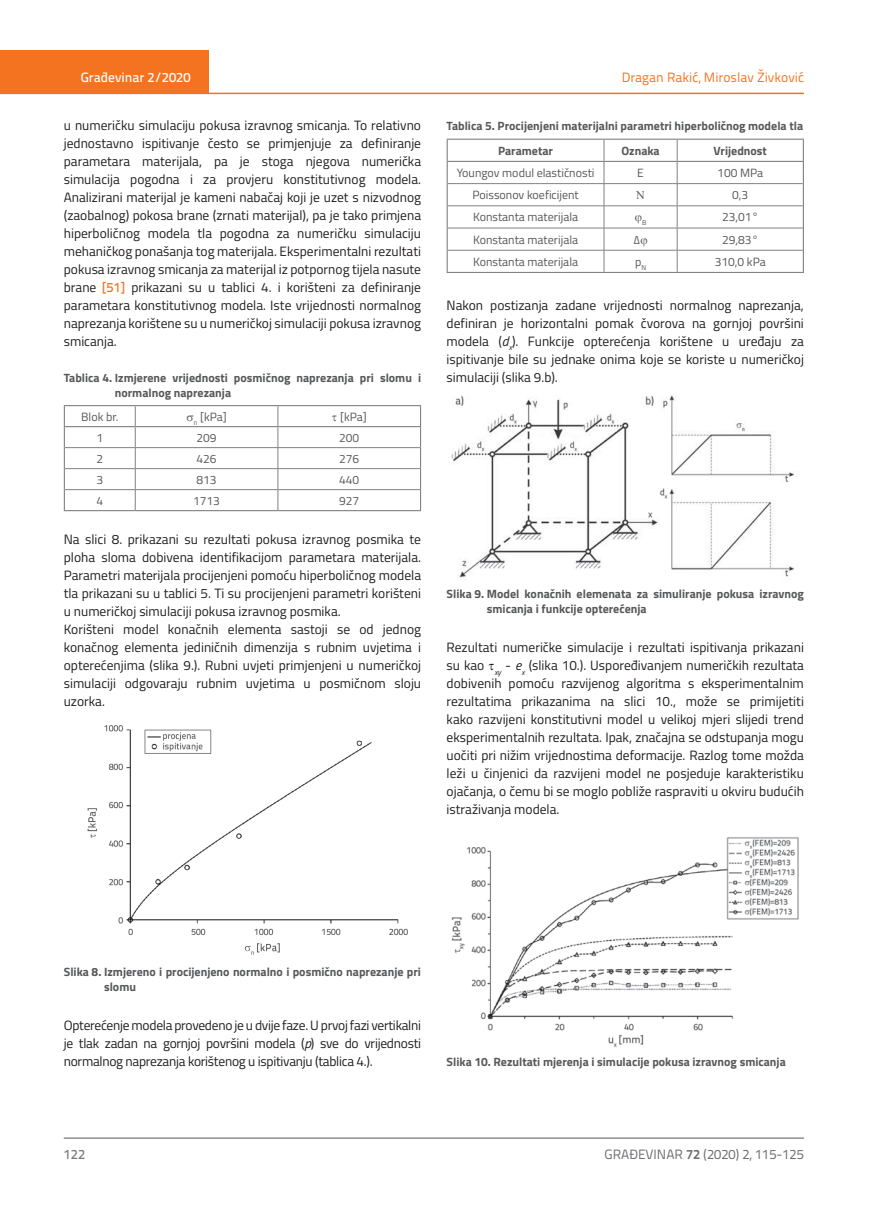
<style>
.page{position:relative;width:872px;height:1212px;background:#fff}
.page>*{position:absolute;margin:0;border:0;box-sizing:border-box;transform-origin:0 0}
.t1{font:13.5px/18px "Titillium";color:#231f20;text-align:justify}
.t2{font:13.5px "Titillium Text 22 L";color:#f47321}
.t3{font:13.5px "Titillium Text 22 L";color:#6c6d70}
.t4{font:500 13.5px "Titillium Text 22 L";color:#fff}
.t5{font:500 13.5px "Titillium Text 22 L";color:#787a7d}
.t6{font:700 12px/15px "Titillium";color:#57585a}
.t7{font:12px "Titillium";color:#57585a}
.t8{font:7.05px "Titillium";color:#57585a}
.s1{font-family:"Titillium Text 22 L";font-weight:500;color:#f47321}
.s2{font-style:italic}
.s3{font-weight:700}
</style>
<div class="page">
<div style="left:0;top:50px;width:208px;height:44px;background:#f47321"></div>
<hr style="left:0;top:93px;width:804px;height:1px;background:#f47321">
<hr style="left:64px;top:1138px;width:740px;height:1px;background:#57585a">
<hr style="left:65px;top:447px;width:70px;height:1px;background:#808285">
<hr style="left:135px;top:447px;width:143px;height:1px;background:#808285">
<hr style="left:278px;top:447px;width:142px;height:1px;background:#808285">
<hr style="left:65px;top:468px;width:70px;height:1px;background:#808285">
<hr style="left:135px;top:468px;width:143px;height:1px;background:#808285">
<hr style="left:278px;top:468px;width:142px;height:1px;background:#808285">
<hr style="left:65px;top:489px;width:70px;height:1px;background:#808285">
<hr style="left:135px;top:489px;width:143px;height:1px;background:#808285">
<svg style="left:135px;top:406px;width:1px;height:104px"></svg>
<hr style="left:278px;top:489px;width:142px;height:1px;background:#808285">
<svg style="left:278px;top:406px;width:1px;height:104px"></svg>
<hr style="left:64px;top:510px;width:71px;height:1px;background:#808285">
<hr style="left:135px;top:510px;width:143px;height:1px;background:#808285">
<hr style="left:278px;top:510px;width:143px;height:1px;background:#808285">
<hr style="left:64px;top:405px;width:71px;height:1px;background:#808285">
<svg style="left:64px;top:406px;width:1px;height:104px"></svg>
<hr style="left:135px;top:405px;width:143px;height:1px;background:#808285">
<hr style="left:278px;top:405px;width:143px;height:1px;background:#808285">
<svg style="left:420px;top:406px;width:1px;height:104px"></svg>
<hr style="left:64px;top:426px;width:71px;height:1px;background:#808285">
<hr style="left:135px;top:426px;width:143px;height:1px;background:#808285">
<hr style="left:278px;top:426px;width:143px;height:1px;background:#808285">
<img style="left:87px;top:725px;width:321px;height:230px">
<hr style="left:448px;top:183px;width:156px;height:1px;background:#808285">
<hr style="left:604px;top:183px;width:73px;height:1px;background:#808285">
<hr style="left:677px;top:183px;width:125px;height:1px;background:#808285">
<hr style="left:448px;top:206px;width:156px;height:1px;background:#808285">
<hr style="left:604px;top:206px;width:73px;height:1px;background:#808285">
<hr style="left:677px;top:206px;width:125px;height:1px;background:#808285">
<hr style="left:448px;top:228px;width:156px;height:1px;background:#808285">
<hr style="left:604px;top:228px;width:73px;height:1px;background:#808285">
<hr style="left:677px;top:228px;width:125px;height:1px;background:#808285">
<hr style="left:448px;top:250px;width:156px;height:1px;background:#808285">
<hr style="left:604px;top:250px;width:73px;height:1px;background:#808285">
<svg style="left:604px;top:140px;width:1px;height:132px"></svg>
<hr style="left:677px;top:250px;width:125px;height:1px;background:#808285">
<svg style="left:677px;top:140px;width:1px;height:132px"></svg>
<hr style="left:446px;top:162px;width:2px;height:22px;background:#808285">
<hr style="left:802px;top:162px;width:2px;height:22px;background:#808285">
<hr style="left:446px;top:184px;width:2px;height:22px;background:#808285">
<hr style="left:802px;top:184px;width:2px;height:22px;background:#808285">
<hr style="left:446px;top:206px;width:2px;height:22px;background:#808285">
<hr style="left:802px;top:206px;width:2px;height:22px;background:#808285">
<hr style="left:446px;top:228px;width:2px;height:22px;background:#808285">
<hr style="left:802px;top:228px;width:2px;height:22px;background:#808285">
<hr style="left:446px;top:250px;width:2px;height:22px;background:#808285">
<hr style="left:802px;top:250px;width:2px;height:22px;background:#808285">
<hr style="left:446px;top:272px;width:158px;height:1px;background:#808285">
<hr style="left:604px;top:272px;width:73px;height:1px;background:#808285">
<hr style="left:677px;top:272px;width:127px;height:1px;background:#808285">
<hr style="left:446px;top:139px;width:158px;height:1px;background:#808285">
<hr style="left:446px;top:140px;width:2px;height:21px;background:#808285">
<hr style="left:604px;top:139px;width:73px;height:1px;background:#808285">
<hr style="left:677px;top:139px;width:127px;height:1px;background:#808285">
<hr style="left:802px;top:140px;width:2px;height:21px;background:#808285">
<hr style="left:446px;top:161px;width:158px;height:1px;background:#808285">
<hr style="left:604px;top:161px;width:73px;height:1px;background:#808285">
<hr style="left:677px;top:161px;width:127px;height:1px;background:#808285">
<img style="left:451px;top:395px;width:343px;height:183px">
<img style="left:451px;top:837px;width:348px;height:210px">
<p class="t4" style="left:81px;top:67px;width:111px">Građevinar 2/2020</p>
<p class="t1" style="left:64px;top:115px;width:359px">u numeričku simulaciju pokusa izravnog smicanja. To relativno jednostavno ispitivanje često se primjenjuje za definiranje parametara materijala, pa je stoga njegova numerička simulacija pogodna i za provjeru konstitutivnog modela.<br>Analizirani materijal je kameni nabačaj koji je uzet s nizvodnog (zaobalnog) pokosa brane (zrnati materijal), pa je tako primjena hiperboličnog modela tla pogodna za numeričku simulaciju mehaničkog ponašanja tog materijala. Eksperimentalni rezultati pokusa izravnog smicanja za materijal iz potpornog tijela nasute brane <span class="s1">[51]</span> prikazani su u tablici 4. i korišteni za definiranje parametara konstitutivnog modela. Iste vrijednosti normalnog naprezanja korištene su u numeričkoj simulaciji pokusa izravnog smicanja.</p>
<p class="t6" style="left:115px;top:369px;width:308px;text-indent:-51px">Tablica 4. Izmjerene vrijednosti posmičnog naprezanja pri slomu i normalnog naprezanja</p>
<p class="t7" style="left:81px;top:408px;width:39px">Blok br.</p>
<p class="t7" style="left:194px;top:408px;width:34px"><sub>n</sub> [kPa]</p>
<p class="t7" style="left:340px;top:408px;width:28px">[kPa]</p>
<p class="t7" style="left:96px;top:429px;width:8px">1</p>
<p class="t7" style="left:196px;top:429px;width:22px">209</p>
<p class="t7" style="left:339px;top:429px;width:22px">200</p>
<p class="t7" style="left:96px;top:450px;width:8px">2</p>
<p class="t7" style="left:196px;top:450px;width:22px">426</p>
<p class="t7" style="left:339px;top:450px;width:22px">276</p>
<p class="t7" style="left:96px;top:471px;width:8px">3</p>
<p class="t7" style="left:196px;top:471px;width:22px">813</p>
<p class="t7" style="left:339px;top:471px;width:22px">440</p>
<p class="t7" style="left:96px;top:492px;width:8px">4</p>
<p class="t7" style="left:193px;top:492px;width:28px">1713</p>
<p class="t7" style="left:339px;top:492px;width:22px">927</p>
<p class="t1" style="left:64px;top:529px;width:359px;text-align:left">Na slici 8. prikazani su rezultati pokusa izravnog posmika te ploha sloma dobivena identifikacijom parametara materijala.<br>Parametri materijala procijenjeni pomoću hiperboličnog modela tla prikazani su u tablici 5. Ti su procijenjeni parametri korišteni u numeričkoj simulaciji pokusa izravnog posmika.<br>Korišteni model konačnih elementa sastoji se od jednog konačnog elementa jediničnih dimenzija s rubnim uvjetima i opterećenjima (slika 9.). Rubni uvjeti primjenjeni u numeričkoj simulaciji odgovaraju rubnim uvjetima u posmičnom sloju uzorka.</p>
<p class="t2" style="left:621px;top:68px;width:184px">Dragan Rakić, Miroslav Živković</p>
<p class="t6" style="left:446px;top:117px;width:358px">Tablica 5. Procijenjeni materijalni parametri hiperboličnog modela tla</p>
<p class="t6" style="left:498px;top:142px;width:56px">Parametar</p>
<p class="t6" style="left:621px;top:142px;width:40px">Oznaka</p>
<p class="t6" style="left:713px;top:142px;width:55px">Vrijednost</p>
<p class="t7" style="left:457px;top:164px;width:139px">Youngov modul elastičnosti</p>
<p class="t7" style="left:637px;top:164px;width:8px">E</p>
<p class="t7" style="left:717px;top:164px;width:47px">100 MPa</p>
<p class="t7" style="left:472px;top:186px;width:108px">Poissonov koeficijent</p>
<p class="t7" style="left:732px;top:186px;width:18px">0,3</p>
<p class="t7" style="left:473px;top:208px;width:107px">Konstanta materijala</p>
<p class="t8" style="left:642px;top:218px;width:6px">B</p>
<p class="t7" style="left:722px;top:208px;width:38px">23,01°</p>
<p class="t7" style="left:473px;top:231px;width:107px">Konstanta materijala</p>
<p class="t7" style="left:633px;top:231px;width:8px">Δ</p>
<p class="t7" style="left:722px;top:231px;width:38px">29,83°</p>
<p class="t7" style="left:473px;top:253px;width:107px">Konstanta materijala</p>
<p class="t7" style="left:635px;top:253px;width:13px">p<sub>N</sub></p>
<p class="t7" style="left:714px;top:253px;width:53px">310,0 kPa</p>
<p class="t1" style="left:446px;top:295px;width:359px">Nakon postizanja zadane vrijednosti normalnog naprezanja, definiran je horizontalni pomak čvorova na gornjoj površini modela (<span class="s2">d</span><sub>x</sub>). Funkcije opterećenja korištene u uređaju za ispitivanje bile su jednake onima koje se koriste u numeričkoj simulaciji (slika 9.b).</p>
<p class="t6" style="left:487px;top:586px;width:318px;text-indent:-40px">Slika 9. Model konačnih elemenata za simuliranje pokusa izravnog smicanja i funkcije opterećenja</p>
<p class="t1" style="left:446px;top:638px;width:359px">Rezultati numeričke simulacije i rezultati ispitivanja prikazani su kao ▼<sub>xy</sub> - <span class="s2">e</span><sub>x</sub> (slika 10.). Uspoređivanjem numeričkih rezultata dobivenih pomoću razvijenog algoritma s eksperimentalnim rezultatima prikazanima na slici 10., može se primijetiti kako razvijeni konstitutivni model u velikoj mjeri slijedi trend eksperimentalnih rezultata. Ipak, značajna se odstupanja mogu uočiti pri nižim vrijednostima deformacije. Razlog tome možda leži u činjenici da razvijeni model ne posjeduje karakteristiku ojačanja, o čemu bi se moglo pobliže raspraviti u okviru budućih istraživanja modela.</p>
<p class="t6" style="left:104px;top:964px;width:318px;text-indent:-40px">Slika 8. Izmjereno i procijenjeno normalno i posmično naprezanje pri slomu</p>
<p class="t1" style="left:64px;top:1016px;width:359px">Opterećenje modela provedeno je u dvije faze. U prvoj fazi vertikalni je tlak zadan na gornjoj površini modela (<span class="s2">p</span>) sve do vrijednosti normalnog naprezanja korištenog u ispitivanju (tablica 4.).</p>
<p class="t6" style="left:446px;top:1054px;width:341px">Slika 10. Rezultati mjerenja i simulacije pokusa izravnog smicanja</p>
<p class="t5" style="left:64px;top:1144px;width:23px">122</p>
<p class="t3" style="left:604px;top:1144px;width:201px">GRAĐEVINAR <span class="s3">72</span> (2020) 2, 115-125</p>
</div>
